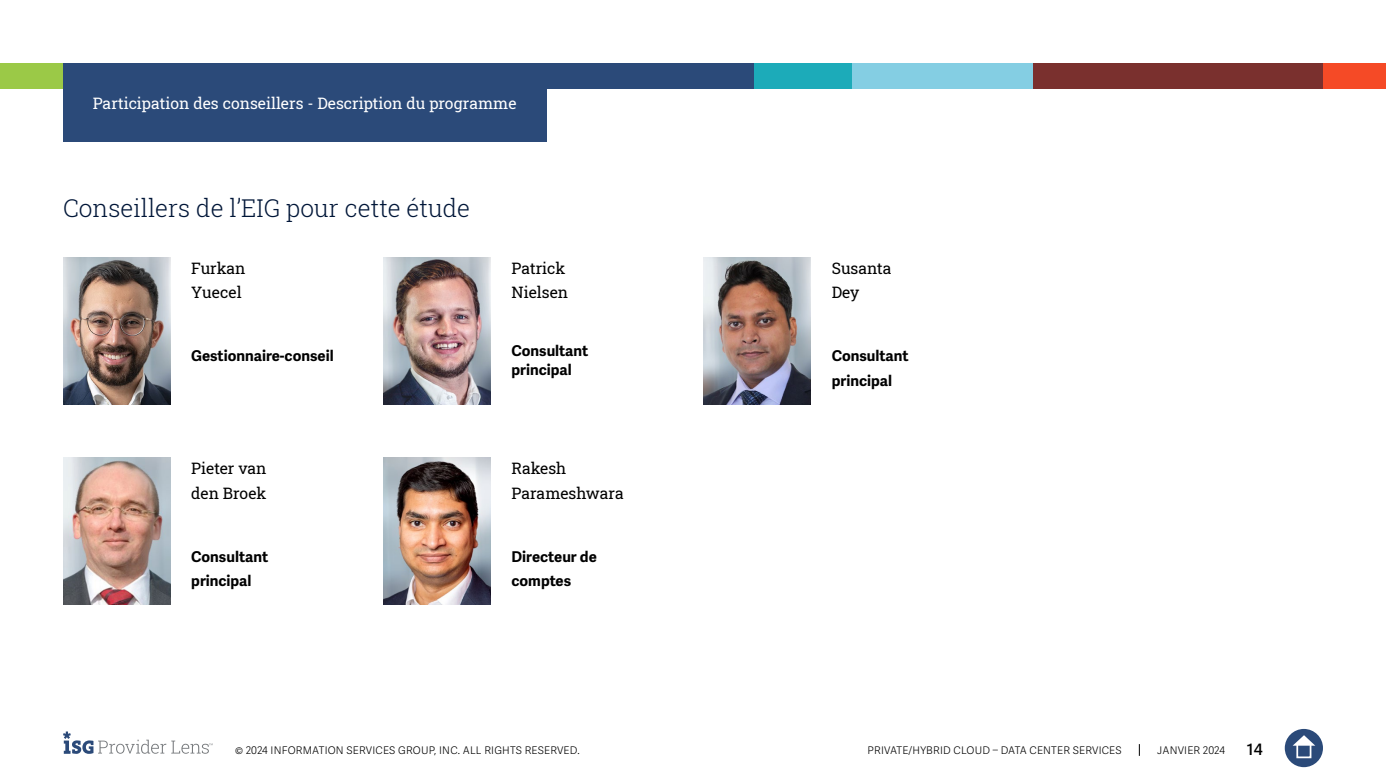
<style>
.page{position:relative;width:1386px;height:780px;background:#fff}
.page>*{position:absolute;margin:0;border:0;box-sizing:border-box;transform-origin:0 0}
.t1{font:24.5px "Roboto Slab ISG P Light";color:#001638}
.t2{font:15.75px/24.5px "Roboto Slab ISG P Regular";color:#000}
.t3{font:15.75px "Roboto Slab ISG P Regular";color:#fff}
.t4{font:600 15.75px "Adelle Sans";color:#000}
.t5{font:700 14.88px/24.5px "Adelle Sans";color:#000}
.t6{font:700 14.88px/19.2px "Adelle Sans";color:#000101}
.t7{font:300 10.5px "Adelle Sans";letter-spacing:.02em;color:#000}
</style>
<div class="page">
<svg style="left:1139px;top:744px;width:1px;height:12px"></svg>
<svg style="left:63px;top:731px;width:150px;height:23px"></svg>
<div style="left:1285px;top:729px;width:38px;height:38px;background:#2b4a79;border-radius:50%"></div>
<svg style="left:1293px;top:735px;width:22px;height:10px"></svg>
<div style="left:1296px;top:743px;width:15px;height:15px;border:2px solid #fff"></div>
<div style="left:0;top:63px;width:533px;height:25px;background:#9bc947"></div>
<div style="left:533px;top:63px;width:223px;height:25px;background:#2b4a79"></div>
<div style="left:850px;top:63px;width:184px;height:25px;background:#84cee3"></div>
<div style="left:1323px;top:63px;width:63px;height:25px;background:#f54a26"></div>
<div style="left:1033px;top:63px;width:290px;height:25px;background:#7a302e"></div>
<div style="left:754px;top:63px;width:98px;height:25px;background:#1cabb9"></div>
<img style="left:63px;top:257px;width:107px;height:147px">
<img style="left:63px;top:458px;width:107px;height:146px">
<img style="left:383px;top:257px;width:107px;height:147px">
<img style="left:704px;top:257px;width:107px;height:147px">
<img style="left:383px;top:458px;width:107px;height:146px">
<div style="left:63px;top:63px;width:483px;height:79px;background:#2b4a79"></div>
<h2 class="t3" style="left:93px;top:92px;width:425px">Participation des conseillers - Description du programme</h2>
<h1 class="t1" style="left:63px;top:191px;width:408px">Conseillers de l’EIG pour cette étude</h1>
<h2 class="t2" style="left:191px;top:255px;width:56px">Furkan<br>Yuecel</h2>
<h2 class="t2" style="left:511px;top:255px;width:58px">Patrick<br>Nielsen</h2>
<h2 class="t2" style="left:832px;top:255px;width:61px">Susanta<br>Dey</h2>
<h3 class="t5" style="left:191px;top:344px;width:144px">Gestionnaire-conseil</h3>
<h3 class="t6" style="left:511px;top:341px;width:78px">Consultant principal</h3>
<h3 class="t5" style="left:832px;top:344px;width:78px">Consultant principal</h3>
<h2 class="t2" style="left:191px;top:456px;width:77px">Pieter van den Broek</h2>
<h2 class="t2" style="left:511px;top:456px;width:114px">Rakesh<br>Parameshwara</h2>
<h3 class="t5" style="left:191px;top:544px;width:78px">Consultant principal</h3>
<h3 class="t5" style="left:511px;top:544px;width:87px">Directeur de comptes</h3>
<p class="t7" style="left:235px;top:744px;width:346px">© 2024 INFORMATION SERVICES GROUP, INC. ALL RIGHTS RESERVED.</p>
<p class="t7" style="left:868px;top:744px;width:256px">PRIVATE/HYBRID CLOUD – DATA CENTER SERVICES</p>
<p class="t7" style="left:1157px;top:744px;width:69px">JANVIER 2024</p>
<h2 class="t4" style="left:1247px;top:740px;width:17px">14</h2>
</div>
